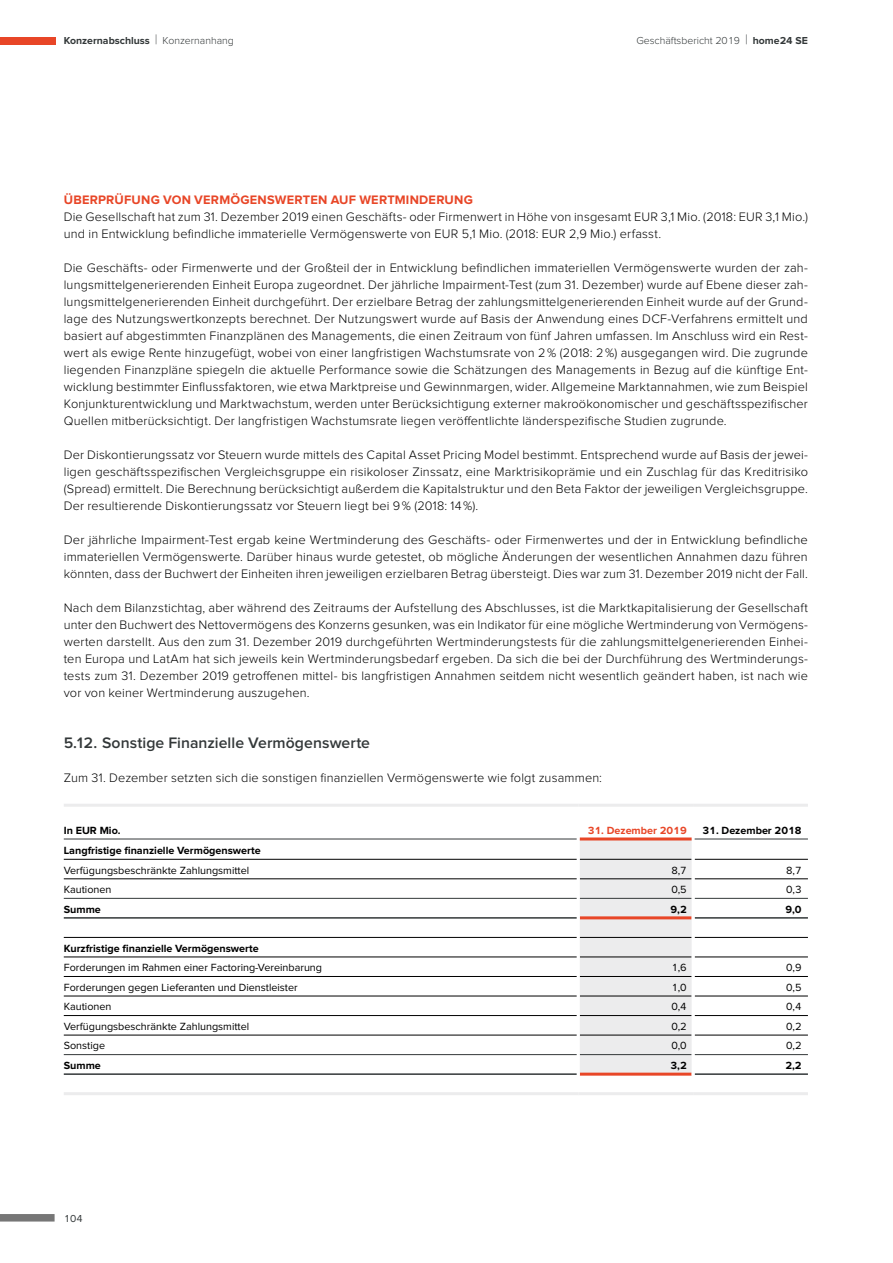
<style>
.page{position:relative;width:893px;height:1263px;background:#fff}
.page>*{position:absolute;margin:0;border:0;box-sizing:border-box;transform-origin:0 0}
.t1{font:600 15.75px "Proxima Nova";letter-spacing:.005em;color:#333839}
.t2{font:300 12.75px/17px "Proxima Nova";letter-spacing:.01em;color:#000;text-align:justify}
.t3{font:700 12.75px "Proxima Nova";letter-spacing:.015em;color:#e84627}
.t4{font:10.8px "Proxima Nova";color:#000}
.t5{font:700 10.8px "Proxima Nova";color:#000}
.t6{font:700 10.8px "Proxima Nova";color:#e84627}
.t7{font:700 10.5px "Proxima Nova";color:#333839}
.t8{font:300 10.5px "Proxima Nova";color:#333839}
.t9{font:10.5px "Proxima Nova";color:#333839}
.s1{font-weight:300;font-size:13.95px}
.s2{font-weight:300}
.s3{font-size:13.95px}
.s4{font-weight:700}
</style>
<div class="page">
<div style="left:0;top:1214px;width:55px;height:7px;background:#767676"></div>
<div style="left:0;top:37px;width:55px;height:7px;background:#e84627"></div>
<div style="left:580px;top:840px;width:112px;height:233px;background:#ececed"></div>
<hr style="left:64px;top:804px;width:514px;height:3px;background:#ececed">
<hr style="left:64px;top:1092px;width:514px;height:3px;background:#ececed">
<hr style="left:578px;top:1092px;width:115px;height:3px;background:#ececed">
<hr style="left:693px;top:1092px;width:115px;height:3px;background:#ececed">
<hr style="left:64px;top:839px;width:513px;height:1px;background:#333839">
<hr style="left:64px;top:859px;width:513px;height:1px;background:#000">
<hr style="left:580px;top:859px;width:112px;height:1px;background:#000">
<hr style="left:695px;top:859px;width:113px;height:1px;background:#000">
<hr style="left:64px;top:878px;width:513px;height:1px;background:#000">
<hr style="left:580px;top:878px;width:112px;height:1px;background:#000">
<hr style="left:695px;top:878px;width:113px;height:1px;background:#000">
<hr style="left:64px;top:937px;width:513px;height:1px;background:#000">
<hr style="left:580px;top:937px;width:112px;height:1px;background:#000">
<hr style="left:695px;top:937px;width:113px;height:1px;background:#000">
<hr style="left:64px;top:957px;width:513px;height:1px;background:#000">
<hr style="left:580px;top:957px;width:112px;height:1px;background:#000">
<hr style="left:695px;top:957px;width:113px;height:1px;background:#000">
<hr style="left:64px;top:976px;width:513px;height:1px;background:#000">
<hr style="left:580px;top:976px;width:112px;height:1px;background:#000">
<hr style="left:695px;top:976px;width:113px;height:1px;background:#000">
<hr style="left:64px;top:996px;width:513px;height:1px;background:#000">
<hr style="left:580px;top:996px;width:112px;height:1px;background:#000">
<hr style="left:695px;top:996px;width:113px;height:1px;background:#000">
<hr style="left:64px;top:1015px;width:513px;height:1px;background:#000">
<hr style="left:580px;top:1015px;width:112px;height:1px;background:#000">
<hr style="left:695px;top:1015px;width:113px;height:1px;background:#000">
<hr style="left:64px;top:1035px;width:513px;height:1px;background:#000">
<hr style="left:580px;top:1035px;width:112px;height:1px;background:#000">
<hr style="left:695px;top:1035px;width:113px;height:1px;background:#000">
<hr style="left:64px;top:898px;width:513px;height:1px;background:#333839">
<hr style="left:695px;top:898px;width:113px;height:1px;background:#333839">
<hr style="left:64px;top:917px;width:513px;height:2px;background:#333839">
<hr style="left:695px;top:917px;width:113px;height:2px;background:#333839">
<hr style="left:64px;top:1054px;width:513px;height:1px;background:#333839">
<hr style="left:695px;top:1054px;width:113px;height:1px;background:#333839">
<hr style="left:64px;top:1073px;width:513px;height:2px;background:#333839">
<hr style="left:695px;top:1073px;width:113px;height:2px;background:#333839">
<hr style="left:580px;top:898px;width:112px;height:1px;background:#333839">
<hr style="left:580px;top:916px;width:112px;height:3px;background:#e84627">
<hr style="left:580px;top:1054px;width:112px;height:1px;background:#333839">
<hr style="left:580px;top:1073px;width:112px;height:3px;background:#e84627">
<hr style="left:693px;top:804px;width:115px;height:3px;background:#ececed">
<hr style="left:695px;top:839px;width:113px;height:1px;background:#333839">
<hr style="left:578px;top:804px;width:115px;height:3px;background:#ececed">
<hr style="left:580px;top:837px;width:112px;height:3px;background:#e84627">
<p class="t7" style="left:64px;top:36px;width:172px">Konzernabschluss <span class="s1">|</span> <span class="s2">Konzernanhang</span></p>
<p class="t8" style="left:636px;top:36px;width:173px">Geschäftsbericht 2019 <span class="s3">|</span> <span class="s4">home24 SE</span></p>
<p class="t3" style="left:64px;top:194px;width:411px">ÜBERPRÜFUNG VON VERMÖGENSWERTEN AUF WERTMINDERUNG</p>
<p class="t2" style="left:64px;top:209px;width:746px">Die Gesellschaft hat zum 31. Dezember 2019 einen Geschäfts- oder Firmenwert in Höhe von insgesamt EUR 3,1 Mio. (2018: EUR 3,1 Mio.) und in Entwicklung befindliche immaterielle Vermögenswerte von EUR 5,1 Mio. (2018: EUR 2,9 Mio.) erfasst.</p>
<p class="t2" style="left:64px;top:260px;width:746px">Die Geschäfts- oder Firmenwerte und der Großteil der in Entwicklung befindlichen immateriellen Vermögenswerte wurden der zah&shy;lungsmittelgenerierenden Einheit Europa zugeordnet. Der jährliche Impairment-Test (zum 31. Dezember) wurde auf Ebene dieser zah&shy;lungsmittelgenerierenden Einheit durchgeführt. Der erzielbare Betrag der zahlungsmittelgenerierenden Einheit wurde auf der Grund&shy;lage des Nutzungswertkonzepts berechnet. Der Nutzungswert wurde auf Basis der Anwendung eines DCF-Verfahrens ermittelt und basiert auf abgestimmten Finanzplänen des Managements, die einen Zeitraum von fünf Jahren umfassen. Im Anschluss wird ein Rest&shy;wert als ewige Rente hinzugefügt, wobei von einer langfristigen Wachstumsrate von 2% (2018: 2%) ausgegangen wird. Die zugrunde liegenden Finanzpläne spiegeln die aktuelle Performance sowie die Schätzungen des Managements in Bezug auf die künftige Ent&shy;wicklung bestimmter Einflussfaktoren, wie etwa Marktpreise und Gewinnmargen, wider. Allgemeine Marktannahmen, wie zum Beispiel Konjunkturentwicklung und Marktwachstum, werden unter Berücksichtigung externer makroökonomischer und geschäftsspezifischer Quellen mitberücksichtigt. Der langfristigen Wachstumsrate liegen veröffentlichte länderspezifische Studien zugrunde.</p>
<p class="t2" style="left:64px;top:447px;width:746px">Der Diskontierungssatz vor Steuern wurde mittels des Capital Asset Pricing Model bestimmt. Entsprechend wurde auf Basis der jewei&shy;ligen geschäftsspezifischen Vergleichsgruppe ein risikoloser Zinssatz, eine Marktrisikoprämie und ein Zuschlag für das Kreditrisiko (Spread) ermittelt. Die Berechnung berücksichtigt außerdem die Kapitalstruktur und den Beta Faktor der jeweiligen Vergleichsgruppe.<br>Der resultierende Diskontierungssatz vor Steuern liegt bei 9% (2018: 14%).</p>
<p class="t2" style="left:64px;top:532px;width:746px">Der jährliche Impairment-Test ergab keine Wertminderung des Geschäfts- oder Firmenwertes und der in Entwicklung befindliche immateriellen Vermögenswerte. Darüber hinaus wurde getestet, ob mögliche Änderungen der wesentlichen Annahmen dazu führen könnten, dass der Buchwert der Einheiten ihren jeweiligen erzielbaren Betrag übersteigt. Dies war zum 31. Dezember 2019 nicht der Fall.</p>
<p class="t2" style="left:64px;top:600px;width:746px">Nach dem Bilanzstichtag, aber während des Zeitraums der Aufstellung des Abschlusses, ist die Marktkapitalisierung der Gesellschaft unter den Buchwert des Nettovermögens des Konzerns gesunken, was ein Indikator für eine mögliche Wertminderung von Vermögens&shy;werten darstellt. Aus den zum 31. Dezember 2019 durchgeführten Wertminderungstests für die zahlungsmittelgenerierenden Einhei&shy;ten Europa und LatAm hat sich jeweils kein Wertminderungsbedarf ergeben. Da sich die bei der Durchführung des Wertminderungs&shy;tests zum 31. Dezember 2019 getroffenen mittel- bis langfristigen Annahmen seitdem nicht wesentlich geändert haben, ist nach wie vor von keiner Wertminderung auszugehen.</p>
<p class="t1" style="left:64px;top:736px;width:308px">5.12. Sonstige Finanzielle Vermögenswerte</p>
<p class="t2" style="left:64px;top:770px;width:540px">Zum 31. Dezember setzten sich die sonstigen finanziellen Vermögenswerte wie folgt zusammen:</p>
<p class="t5" style="left:64px;top:825px;width:58px">In EUR Mio.</p>
<p class="t6" style="left:588px;top:825px;width:100px">31. Dezember 2019</p>
<p class="t5" style="left:703px;top:825px;width:100px">31. Dezember 2018</p>
<p class="t5" style="left:64px;top:845px;width:198px">Langfristige finanzielle Vermögenswerte</p>
<p class="t4" style="left:64px;top:865px;width:187px">Verfügungsbeschränkte Zahlungsmittel</p>
<p class="t4" style="left:671px;top:865px;width:17px">8,7</p>
<p class="t4" style="left:786px;top:865px;width:17px">8,7</p>
<p class="t4" style="left:64px;top:884px;width:49px">Kautionen</p>
<p class="t4" style="left:671px;top:884px;width:17px">0,5</p>
<p class="t4" style="left:786px;top:884px;width:17px">0,3</p>
<p class="t5" style="left:64px;top:904px;width:39px">Summe</p>
<p class="t5" style="left:670px;top:904px;width:18px">9,2</p>
<p class="t5" style="left:785px;top:904px;width:18px">9,0</p>
<p class="t5" style="left:64px;top:943px;width:196px">Kurzfristige finanzielle Vermögenswerte</p>
<p class="t4" style="left:64px;top:963px;width:260px">Forderungen im Rahmen einer Factoring-Vereinbarung</p>
<p class="t4" style="left:671px;top:963px;width:17px">1,6</p>
<p class="t4" style="left:786px;top:963px;width:17px">0,9</p>
<p class="t4" style="left:64px;top:982px;width:236px">Forderungen gegen Lieferanten und Dienstleister</p>
<p class="t4" style="left:671px;top:982px;width:17px">1,0</p>
<p class="t4" style="left:786px;top:982px;width:17px">0,5</p>
<p class="t4" style="left:64px;top:1002px;width:49px">Kautionen</p>
<p class="t4" style="left:671px;top:1002px;width:17px">0,4</p>
<p class="t4" style="left:786px;top:1002px;width:17px">0,4</p>
<p class="t4" style="left:64px;top:1021px;width:187px">Verfügungsbeschränkte Zahlungsmittel</p>
<p class="t4" style="left:671px;top:1021px;width:17px">0,2</p>
<p class="t4" style="left:786px;top:1021px;width:17px">0,2</p>
<p class="t4" style="left:64px;top:1041px;width:43px">Sonstige</p>
<p class="t4" style="left:671px;top:1041px;width:17px">0,0</p>
<p class="t4" style="left:786px;top:1041px;width:17px">0,2</p>
<p class="t5" style="left:64px;top:1060px;width:39px">Summe</p>
<p class="t5" style="left:670px;top:1060px;width:18px">3,2</p>
<p class="t5" style="left:785px;top:1060px;width:18px">2,2</p>
<p class="t9" style="left:64px;top:1213px;width:20px">104</p>
</div>
